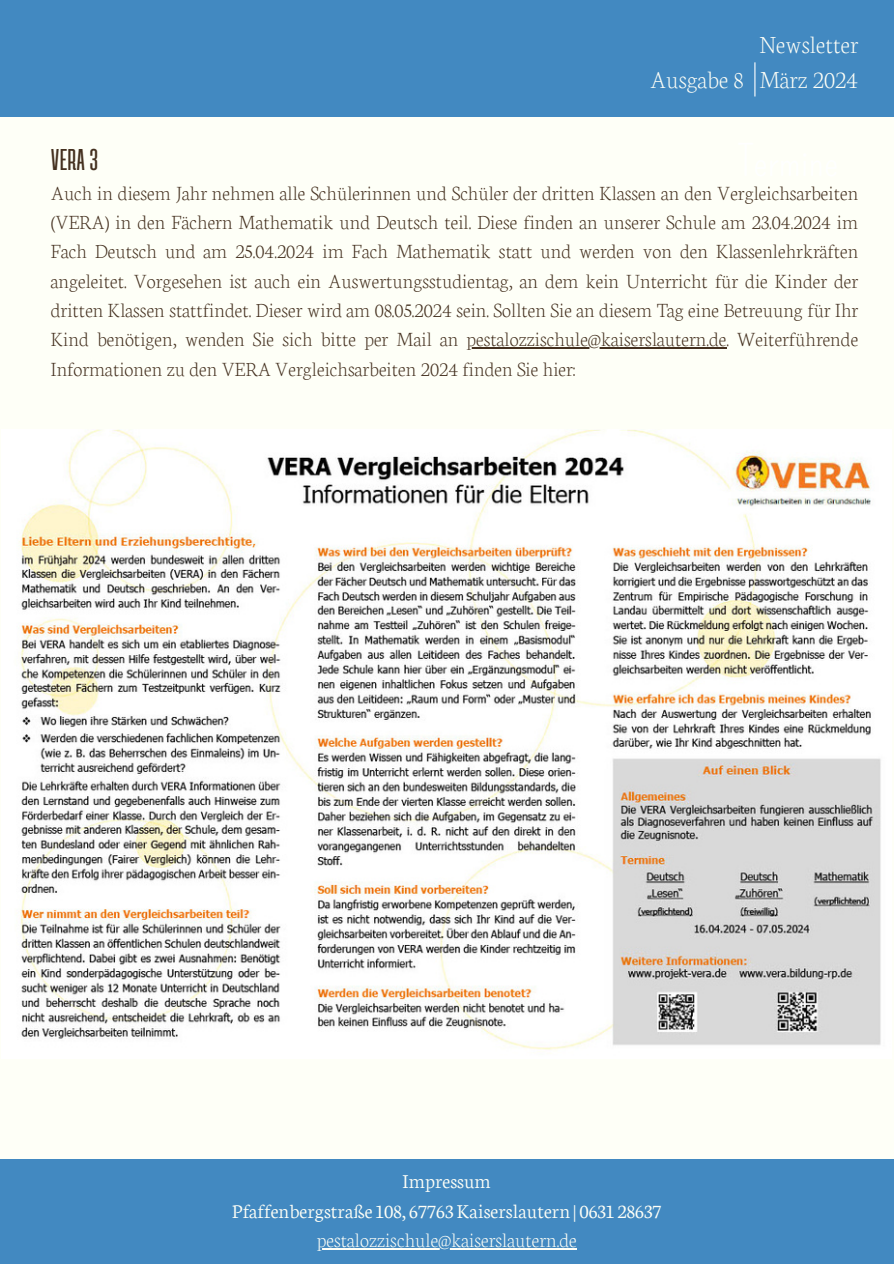
<style>
.page{position:relative;width:894px;height:1264px;background:#fff}
.page>*{position:absolute;margin:0;border:0;box-sizing:border-box;transform-origin:0 0}
.t1{font:500 30px "Rahong";color:#44301f}
.t2{font:200 25.5px "Neuton";color:#fefff7}
.t3{font:200 21px/29.2px "Neuton";color:#44301f;text-align:justify}
.t4{font:300 21px/29.2px "Neuton";color:#fefff7;text-align:center}
.t5{font:200 21px "Neuton";color:#fefff7}
</style>
<div class="page">
<div style="left:0;top:0;width:893px;height:1263px;background:#fefff7"></div>
<div style="left:0;top:0;width:893px;height:116px;background:#4289c1"></div>
<div style="left:0;top:1158px;width:893px;height:105px;background:#4289c1"></div>
<hr style="left:754px;top:62px;width:1px;height:34px;background:#fff">
<hr style="left:317px;top:1247px;width:259px;height:1px;background:#fefff7">
<hr style="left:466px;top:347px;width:260px;height:1px;background:#44301f">
<img style="left:21px;top:430px;width:860px;height:620px">
<p class="t2" style="left:759px;top:27px;width:100px">Newsletter</p>
<p class="t2" style="left:650px;top:62px;width:209px">Ausgabe 8 März 2024</p>
<h1 class="t1" style="left:51px;top:146px;width:49px">VERA3</h1>
<p class="t3" style="left:51px;top:177px;width:808px">Auch in diesem Jahr nehmen alle Schülerinnen und Schüler der dritten Klassen an den Vergleichsarbeiten (VERA) in den Fächern Mathematik und Deutsch teil. Diese finden an unserer Schule am 23.04.2024 im Fach Deutsch und am 25.04.2024 im Fach Mathematik statt und werden von den Klassenlehrkräften angeleitet. Vorgesehen ist auch ein Auswertungsstudientag, an dem kein Unterricht für die Kinder der dritten Klassen stattfindet. Dieser wird am 08.05.2024 sein. Sollten Sie an diesem Tag eine Betreuung für Ihr Kind benötigen, wenden Sie sich bitte per Mail an pestalozzischule@kaiserslautern.de. Weiterführende Informationen zu den VERA Vergleichsarbeiten 2024 finden Sie hier:</p>
<p class="t4" style="left:232px;top:1165px;width:431px">Impressum<br>Pfaffenbergstraße108, 67763 Kaiserslautern | 0631 28637</p>
<p class="t5" style="left:317px;top:1225px;width:261px">pestalozzischule@kaiserslautern.de</p>
</div>
